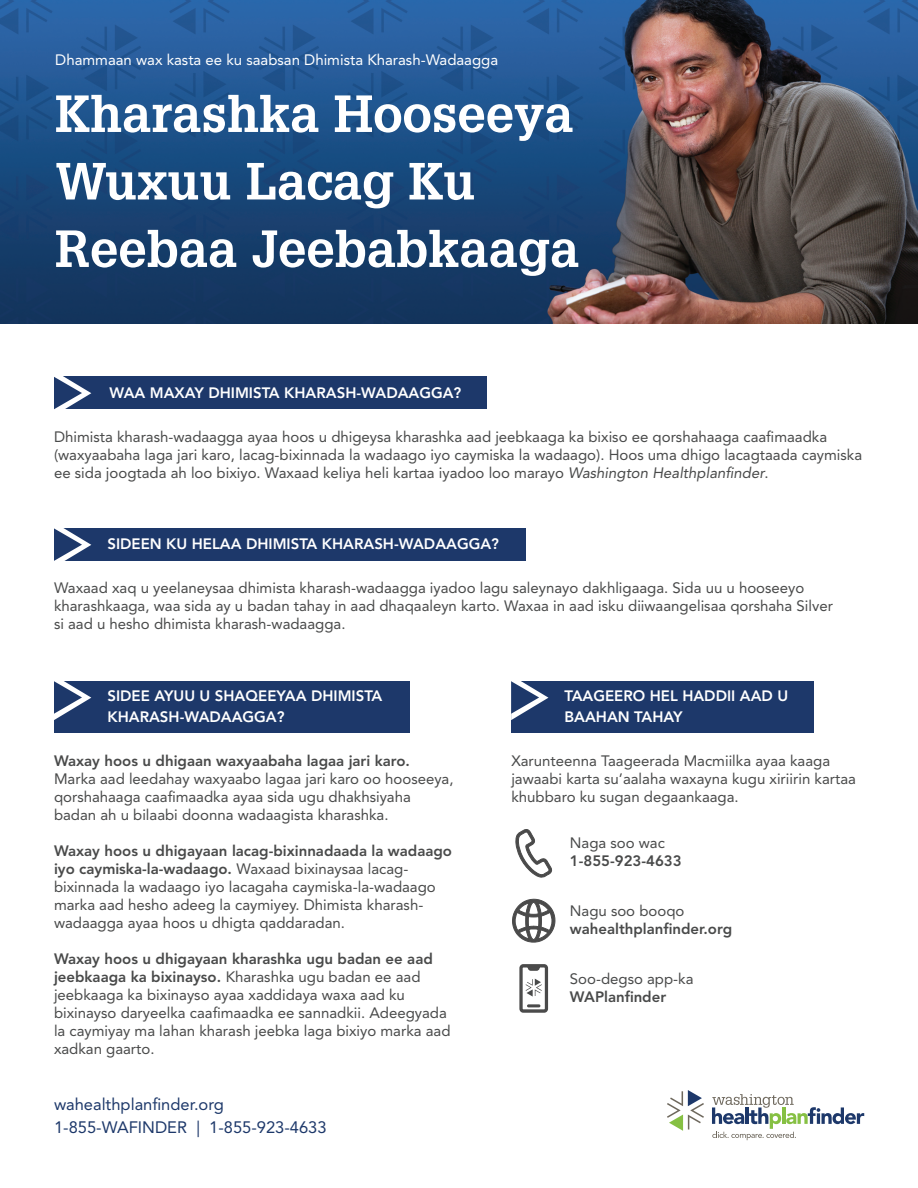
<style>
.page{position:relative;width:918px;height:1188px;background:#fff}
.page>*{position:absolute;margin:0;border:0;box-sizing:border-box;transform-origin:0 0}
.t1{font:700 51px/67.5px "Glypha LT Std";color:#fff}
.t2{font:16.5px "Avenir LT Std";color:#1d386a}
.t3{font:15px/18px "Avenir LT Std";color:#494a4a}
.t4{font:800 15px/21px "Avenir LT Std";color:#fff}
.t5{font:15px "Avenir LT Std";color:#fff}
.t6{font:800 15px "Avenir LT Std";color:#494a4a}
.s1{font-style:italic}
.s2{font-weight:800}
</style>
<div class="page">
<img style="left:0;top:0;width:918px;height:323px">
<div style="left:54px;top:377px;width:433px;height:32px;background:#1d386a"></div>
<div style="left:54px;top:528px;width:472px;height:33px;background:#1d386a"></div>
<div style="left:54px;top:681px;width:356px;height:52px;background:#1d386a"></div>
<div style="left:511px;top:681px;width:303px;height:52px;background:#1d386a"></div>
<svg style="left:54px;top:376px;width:37px;height:34px"></svg>
<svg style="left:54px;top:528px;width:37px;height:33px"></svg>
<svg style="left:54px;top:681px;width:37px;height:39px"></svg>
<svg style="left:511px;top:681px;width:37px;height:39px"></svg>
<svg style="left:667px;top:1090px;width:37px;height:41px"></svg>
<svg style="left:712px;top:1094px;width:152px;height:46px"></svg>
<svg style="left:519px;top:964px;width:30px;height:49px"></svg>
<svg style="left:512px;top:898px;width:44px;height:45px"></svg>
<svg style="left:515px;top:829px;width:37px;height:49px"></svg>
<p class="t5" style="left:55px;top:51px;width:444px">Dhammaan wax kasta ee ku saabsan Dhimista Kharash-Wadaagga</p>
<p class="t1" style="left:55px;top:79px;width:526px">Kharashka Hooseeya<br>Wuxuu Lacag Ku<br>Reebaa Jeebabkaaga</p>
<p class="t4" style="left:109px;top:382px;width:354px">WAA MAXAY DHIMISTA KHARASH-WADAAGGA?</p>
<p class="t3" style="left:54px;top:428px;width:810px">Dhimista kharash-wadaagga ayaa hoos u dhigeysa kharashka aad jeebkaaga ka bixiso ee qorshahaaga caafimaadka (waxyaabaha laga jari karo, lacag-bixinnada la wadaago iyo caymiska la wadaago). Hoos uma dhigo lacagtaada caymiska ee sida joogtada ah loo bixiyo. Waxaad keliya heli kartaa iyadoo loo marayo <span class="s1">Washington Healthplanfinder</span>.</p>
<p class="t4" style="left:107px;top:533px;width:393px">SIDEEN KU HELAA DHIMISTA KHARASH-WADAAGGA?</p>
<p class="t3" style="left:54px;top:579px;width:780px">Waxaad xaq u yeelaneysaa dhimista kharash-wadaagga iyadoo lagu saleynayo dakhligaaga. Sida uu u hooseeyo kharashkaaga, waa sida ay u badan tahay in aad dhaqaaleyn karto. Waxaa in aad isku diiwaangelisaa qorshaha Silver si aad u hesho dhimista kharash-wadaagga.</p>
<p class="t4" style="left:107px;top:686px;width:276px">SIDEE AYUU U SHAQEEYAA DHIMISTA<br>KHARASH-WADAAGGA?</p>
<p class="t4" style="left:565px;top:686px;width:225px">TAAGEERO HEL HADDII AAD U<br>BAAHAN TAHAY</p>
<p class="t3" style="left:54px;top:752px;width:401px"><span class="s2">Waxay hoos u dhigaan waxyaabaha lagaa jari karo.<br></span>Marka aad leedahay waxyaabo lagaa jari karo oo hooseeya, qorshahaaga caafimaadka ayaa sida ugu dhakhsiyaha badan ah u bilaabi doonna wadaagista kharashka.</p>
<p class="t3" style="left:54px;top:842px;width:400px"><span class="s2">Waxay hoos u dhigayaan lacag-bixinnadaada la wadaago iyo caymiska-la-wadaago.</span> Waxaad bixinaysaa lacag&shy;bixinnada la wadaago iyo lacagaha caymiska-la-wadaago marka aad hesho adeeg la caymiyey. Dhimista kharash&shy;wadaagga ayaa hoos u dhigta qaddaradan.</p>
<p class="t3" style="left:54px;top:950px;width:398px"><span class="s2">Waxay hoos u dhigayaan kharashka ugu badan ee aad jeebkaaga ka bixinayso.</span> Kharashka ugu badan ee aad jeebkaaga ka bixinayso ayaa xaddidaya waxa aad ku bixinayso daryeelka caafimaadka ee sannadkii. Adeegyada la caymiyay ma lahan kharash jeebka laga bixiyo marka aad xadkan gaarto.</p>
<p class="t3" style="left:511px;top:752px;width:346px">Xarunteenna Taageerada Macmiilka ayaa kaaga jawaabi karta su’aalaha waxayna kugu xiriirin kartaa khubbaro ku sugan degaankaaga.</p>
<p class="t3" style="left:570px;top:834px;width:97px">Naga soo wac</p>
<p class="t6" style="left:570px;top:852px;width:113px">1-855-923-4633</p>
<p class="t3" style="left:570px;top:902px;width:116px">Nagu soo booqo</p>
<p class="t6" style="left:570px;top:920px;width:164px">wahealthplanfinder.org</p>
<p class="t3" style="left:570px;top:970px;width:125px">Soo-degso app-ka</p>
<p class="t6" style="left:570px;top:988px;width:98px">WAPlanfinder</p>
<p class="t2" style="left:54px;top:1094px;width:171px">wahealthplanfinder.org</p>
<p class="t2" style="left:54px;top:1118px;width:274px">1-855-WAFINDER | 1-855-923-4633</p>
</div>
